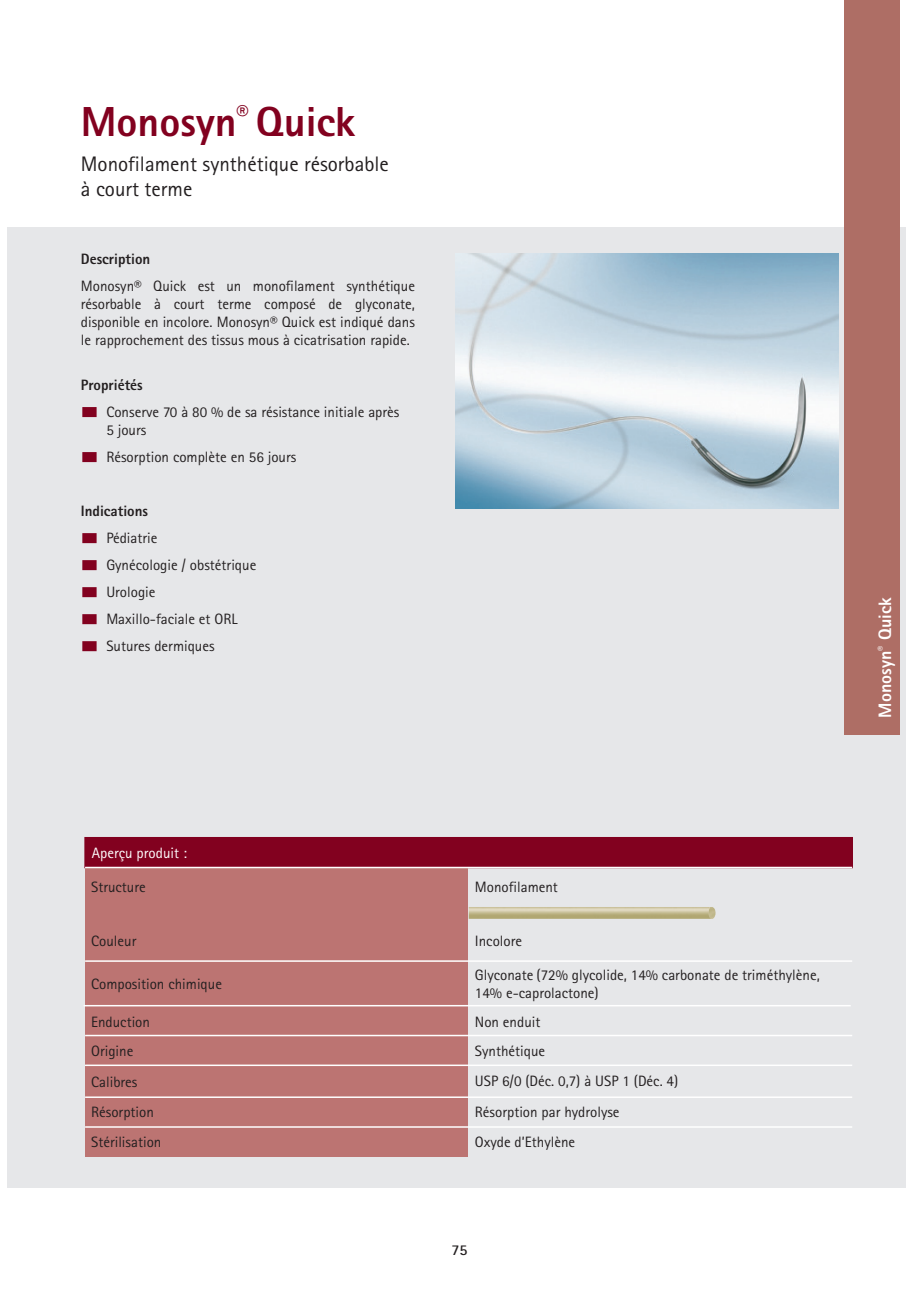
<style>
.page{position:relative;width:919px;height:1289px;background:#fff}
.page>*{position:absolute;margin:0;border:0;box-sizing:border-box;transform-origin:0 0}
.t1{font:800 42px "Rotis Sans Serif Pro";color:#82011f}
.t2{font:21px/25.5px "Rotis Sans Serif Pro";color:#231f20}
._08_Variable_chapter{font:800 18px "Rotis Sans Serif Pro";color:#fff}
._02_Text_10_pt{font:15px/18px "Rotis Sans Serif Pro";color:#231f20}
.t3{font:800 15px "Rotis Sans Serif Pro";color:#231f20}
._02_Text_10_pt-2{font:15px "Rotis Sans Serif Pro";color:#fff}
.t4{font:700 15px "Rotis Sans Serif Pro";color:#231f20}
</style>
<div class="page">
<div style="left:7px;top:227px;width:898px;height:960px;background:#e6e7e9"></div>
<div style="left:844px;top:0;width:55px;height:734px;background:#ae6e65"></div>
<svg style="left:84px;top:837px;width:769px;height:319px"></svg>
<hr style="left:85px;top:866px;width:767px;height:2px;background:#fff">
<hr style="left:84px;top:1004px;width:766px;height:2px;background:#fff">
<hr style="left:85px;top:960px;width:767px;height:1px;background:#fff">
<hr style="left:85px;top:1034px;width:767px;height:2px;background:#fff">
<hr style="left:85px;top:1064px;width:767px;height:2px;background:#fff">
<hr style="left:85px;top:1096px;width:767px;height:1px;background:#fff">
<hr style="left:85px;top:1126px;width:767px;height:1px;background:#fff">
<svg style="left:82px;top:407px;width:15px;height:11px"></svg>
<svg style="left:82px;top:452px;width:15px;height:11px"></svg>
<svg style="left:82px;top:533px;width:15px;height:11px"></svg>
<svg style="left:82px;top:560px;width:15px;height:11px"></svg>
<svg style="left:82px;top:587px;width:15px;height:11px"></svg>
<svg style="left:82px;top:614px;width:15px;height:11px"></svg>
<svg style="left:82px;top:641px;width:15px;height:11px"></svg>
<img style="left:468px;top:907px;width:248px;height:11px">
<img style="left:455px;top:254px;width:383px;height:255px">
<p class="t1" style="left:81px;top:95px;width:276px">Monosyn<sup>®</sup> Quick</p>
<p class="t2" style="left:81px;top:151px;width:309px">Monofilament synthétique résorbable à court terme</p>
<p class="t3" style="left:81px;top:249px;width:71px">Description</p>
<p class="_02_Text_10_pt" style="left:81px;top:277px;width:335px;text-align:justify">Monosyn® Quick est un monofilament synthétique résorbable à court terme composé de glyconate, disponible en incolore. Monosyn® Quick est indiqué dans le rapprochement des tissus mous à cicatrisation rapide.</p>
<p class="t3" style="left:81px;top:375px;width:63px">Propriétés</p>
<p class="_02_Text_10_pt" style="left:106px;top:403px;width:294px">Conserve 70 à 80 % de sa résistance initiale après<br>5 jours</p>
<p class="_02_Text_10_pt" style="left:106px;top:448px;width:191px">Résorption complète en 56 jours</p>
<p class="t3" style="left:81px;top:501px;width:69px">Indications</p>
<p class="_02_Text_10_pt" style="left:106px;top:529px;width:53px">Pédiatrie</p>
<p class="_02_Text_10_pt" style="left:106px;top:556px;width:151px">Gynécologie / obstétrique</p>
<p class="_02_Text_10_pt" style="left:106px;top:583px;width:51px">Urologie</p>
<p class="_02_Text_10_pt" style="left:106px;top:610px;width:133px">Maxillo-faciale et ORL</p>
<p class="_02_Text_10_pt" style="left:106px;top:637px;width:110px">Sutures dermiques</p>
<p class="_02_Text_10_pt-2" style="left:92px;top:843px;width:96px">Aperçu produit :</p>
<p class="_02_Text_10_pt" style="left:91px;top:878px;width:56px">Structure</p>
<p class="_02_Text_10_pt" style="left:91px;top:932px;width:47px">Couleur</p>
<p class="_02_Text_10_pt" style="left:91px;top:975px;width:132px">Composition chimique</p>
<p class="_02_Text_10_pt" style="left:91px;top:1012px;width:60px">Enduction</p>
<p class="_02_Text_10_pt" style="left:91px;top:1041px;width:44px">Origine</p>
<p class="_02_Text_10_pt" style="left:475px;top:878px;width:85px">Monofilament</p>
<p class="_02_Text_10_pt" style="left:475px;top:932px;width:49px">Incolore</p>
<p class="_02_Text_10_pt" style="left:475px;top:965px;width:346px">Glyconate (72% glycolide, 14% carbonate de triméthylène,<br>14% e-caprolactone)</p>
<p class="_02_Text_10_pt" style="left:475px;top:1012px;width:67px">Non enduit</p>
<p class="_02_Text_10_pt" style="left:475px;top:1041px;width:72px">Synthétique</p>
<p class="_02_Text_10_pt" style="left:91px;top:1072px;width:48px">Calibres</p>
<p class="_02_Text_10_pt" style="left:475px;top:1072px;width:205px">USP 6/0 (Déc. 0,7) à USP 1 (Déc. 4)</p>
<p class="_02_Text_10_pt" style="left:91px;top:1103px;width:64px">Résorption</p>
<p class="_02_Text_10_pt" style="left:475px;top:1103px;width:146px">Résorption par hydrolyse</p>
<p class="_02_Text_10_pt" style="left:91px;top:1133px;width:72px">Stérilisation</p>
<p class="_02_Text_10_pt" style="left:475px;top:1133px;width:102px">Oxyde d’Ethylène</p>
<p class="t4" style="left:451px;top:1240px;width:18px">75</p>
<p class="_08_Variable_chapter" style="left:873px;top:717px;width:121px;rotate:-90deg">Monosyn<sup>®</sup> Quick</p>
</div>
